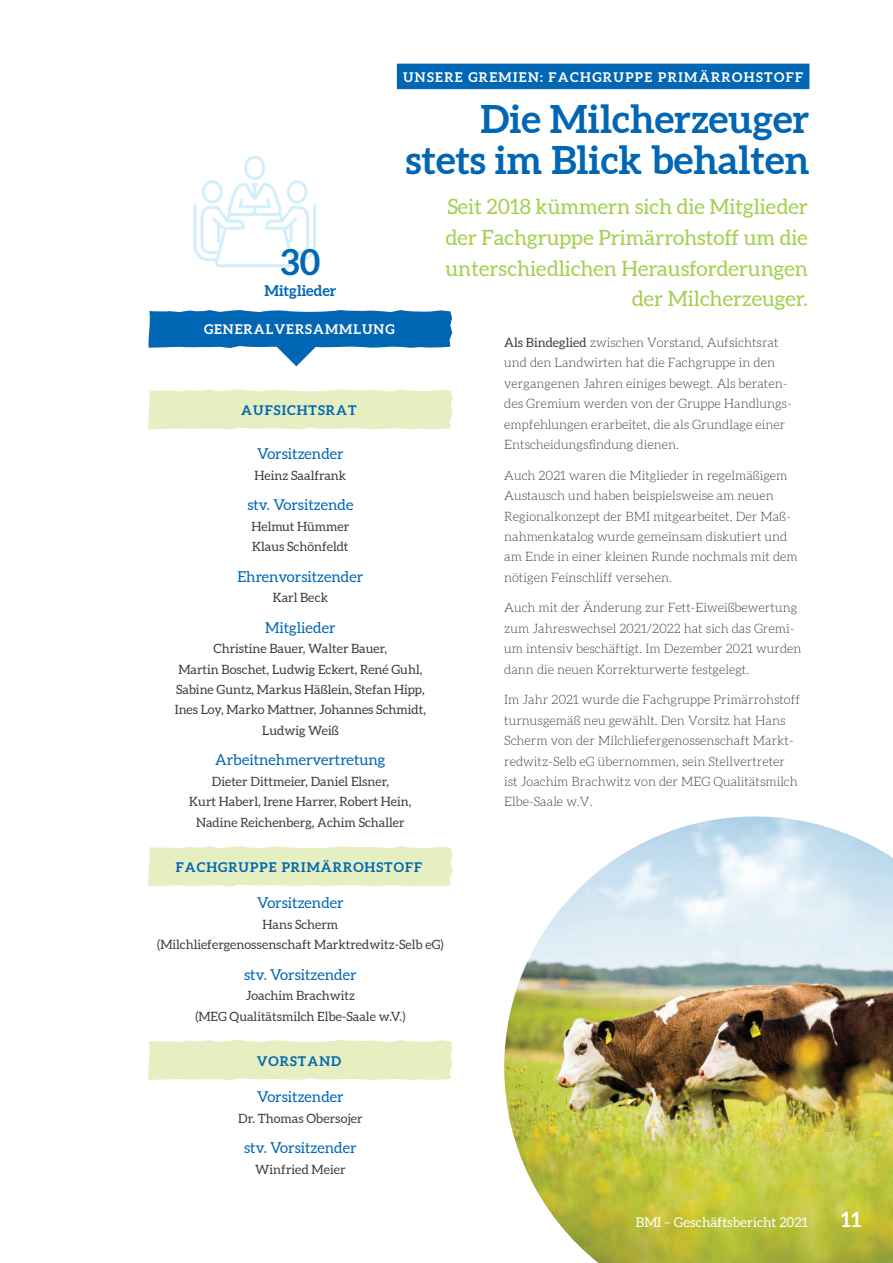
<style>
.page{position:relative;width:893px;height:1263px;background:#fff}
.page>*{position:absolute;margin:0;border:0;box-sizing:border-box;transform-origin:0 0}
.t1{font:700 39px/40.8px "Aleo";color:#0166b3;text-align:right}
.t2{font:700 36px "Aleo";color:#0166b3}
.t3{font:21px/30.6px "Aleo";color:#a4ce4c;text-align:right}
.t4{font:700 21px "Aleo";color:#fff}
.t5{font:15px "Aleo";color:#0166b3}
.t6{font:700 15px "Aleo";color:#0166b3}
.t7{font:700 13.5px "Aleo";letter-spacing:.075em;color:#0166b3}
.t8{font:700 13.5px "Aleo";letter-spacing:.1em;color:#fff}
.t9{font:13.5px "Aleo";color:#fff}
.t10{font:700 13.5px "Aleo";letter-spacing:.075em;color:#fff}
.t11{font:300 12.75px/20.4px "Aleo";color:#3e3e3f}
.t12{font:12.75px/20.4px "Aleo";color:#3e3e3f;text-align:center}
.s1{font-weight:400}
</style>
<div class="page">
<img style="left:504px;top:816px;width:389px;height:447px">
<svg style="left:148px;top:389px;width:305px;height:41px;background:#e7f0c5"></svg>
<svg style="left:148px;top:846px;width:305px;height:41px;background:#e7f0c5"></svg>
<svg style="left:148px;top:1040px;width:305px;height:40px;background:#e7efc4"></svg>
<svg style="left:148px;top:310px;width:304px;height:56px"></svg>
<svg style="left:193px;top:156px;width:123px;height:111px"></svg>
<div style="left:397px;top:64px;width:412px;height:25px;background:#0166b3"></div>
<h2 class="t2" style="left:281px;top:239px;width:41px">30</h2>
<p class="t6" style="left:264px;top:281px;width:74px">Mitglieder</p>
<p class="t10" style="left:204px;top:321px;width:192px">GENERALVERSAMMLUNG</p>
<p class="t8" style="left:403px;top:68px;width:401px">UNSERE GREMIEN: FACHGRUPPE PRIMÄRROHSTOFF</p>
<h1 class="t1" style="left:406px;top:100px;width:405px">Die Milcherzeuger stets im Blick behalten</h1>
<h3 class="t3" style="left:446px;top:192px;width:364px">Seit 2018 kümmern sich die Mitglieder der Fachgruppe Primärrohstoff um die unterschiedlichen Herausforderungen der Milcherzeuger.</h3>
<p class="t7" style="left:241px;top:402px;width:117px">AUFSICHTSRAT</p>
<p class="t5" style="left:257px;top:445px;width:88px">Vorsitzender</p>
<p class="t12" style="left:255px;top:465px;width:93px">Heinz Saalfrank</p>
<p class="t5" style="left:247px;top:496px;width:107px">stv. Vorsitzende</p>
<p class="t12" style="left:251px;top:516px;width:99px;text-align:left">Helmut Hümmer<br>Klaus Schönfeldt</p>
<p class="t5" style="left:237px;top:568px;width:127px">Ehrenvorsitzender</p>
<p class="t12" style="left:273px;top:588px;width:57px">Karl Beck</p>
<p class="t5" style="left:265px;top:619px;width:72px">Mitglieder</p>
<p class="t12" style="left:175px;top:639px;width:253px">Christine Bauer, Walter Bauer,<br>Martin Boschet, Ludwig Eckert, René Guhl, Sabine Guntz, Markus Häßlein, Stefan Hipp, Ines Loy, Marko Mattner, Johannes Schmidt, Ludwig Weiß</p>
<p class="t5" style="left:215px;top:751px;width:172px">Arbeitnehmervertretung</p>
<p class="t12" style="left:189px;top:772px;width:224px">Dieter Dittmeier, Daniel Elsner,<br>Kurt Haberl, Irene Harrer, Robert Hein,<br>Nadine Reichenberg, Achim Schaller</p>
<p class="t7" style="left:176px;top:859px;width:248px">FACHGRUPPE PRIMÄRROHSTOFF</p>
<p class="t5" style="left:257px;top:894px;width:88px">Vorsitzender</p>
<p class="t12" style="left:157px;top:914px;width:288px">Hans Scherm<br>(Milchliefergenossenschaft Marktredwitz-Selb eG)</p>
<p class="t5" style="left:244px;top:966px;width:114px">stv. Vorsitzender</p>
<p class="t12" style="left:195px;top:986px;width:211px">Joachim Brachwitz<br>(MEG Qualitätsmilch Elbe-Saale w.V.)</p>
<p class="t7" style="left:257px;top:1052px;width:86px">VORSTAND</p>
<p class="t5" style="left:257px;top:1088px;width:88px">Vorsitzender</p>
<p class="t12" style="left:238px;top:1108px;width:126px">Dr. Thomas Obersojer</p>
<p class="t5" style="left:244px;top:1139px;width:114px">stv. Vorsitzender</p>
<p class="t12" style="left:255px;top:1159px;width:92px">Winfried Meier</p>
<p class="t11" style="left:504px;top:333px;width:289px"><span class="s1">Als Bindeglied</span> zwischen Vorstand, Aufsichtsrat und den Landwirten hat die Fachgruppe in den vergangenen Jahren einiges bewegt. Als beraten&shy;des Gremium werden von der Gruppe Handlungs&shy;empfehlungen erarbeitet, die als Grundlage einer Entscheidungsfindung dienen.</p>
<p class="t11" style="left:504px;top:466px;width:295px">Auch 2021 waren die Mitglieder in regelmäßigem Austausch und haben beispielsweise am neuen Regionalkonzept der BMI mitgearbeitet. Der Maß&shy;nahmenkatalog wurde gemeinsam diskutiert und am Ende in einer kleinen Runde nochmals mit dem nötigen Feinschliff versehen.</p>
<p class="t11" style="left:504px;top:599px;width:299px">Auch mit der Änderung zur Fett-Eiweißbewertung zum Jahreswechsel 2021/2022 hat sich das Gremi&shy;um intensiv beschäftigt. Im Dezember 2021 wurden dann die neuen Korrekturwerte festgelegt.</p>
<p class="t11" style="left:504px;top:690px;width:298px">Im Jahr 2021 wurde die Fachgruppe Primärrohstoff turnusgemäß neu gewählt. Den Vorsitz hat Hans Scherm von der Milchliefergenossenschaft Markt&shy;redwitz-Selb eG übernommen, sein Stellvertreter ist Joachim Brachwitz von der MEG Qualitätsmilch Elbe-Saale w.V.</p>
<p class="t9" style="left:636px;top:1214px;width:174px">BMI – Geschäftsbericht 2021</p>
<h3 class="t4" style="left:841px;top:1206px;width:22px">11</h3>
</div>
